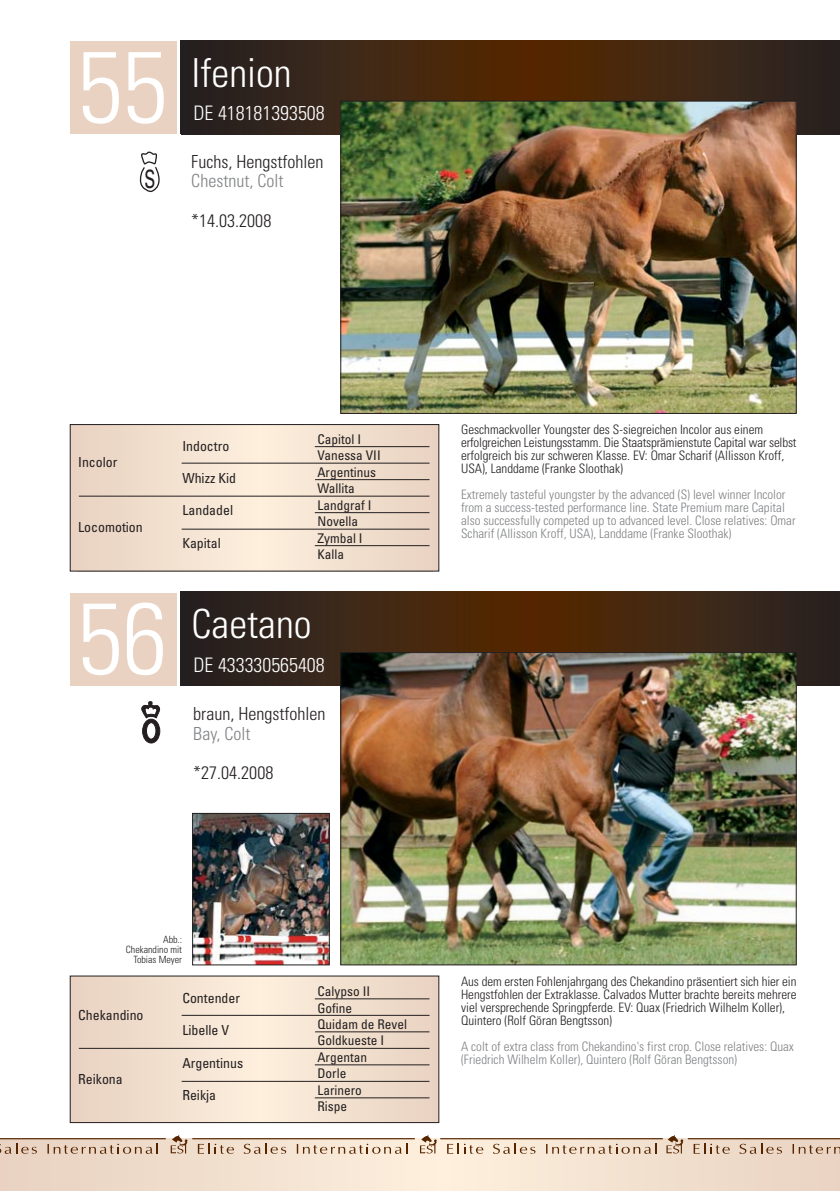
<style>
.page{position:relative;width:840px;height:1191px;background:#fff}
.page>*{position:absolute;margin:0;border:0;box-sizing:border-box;transform-origin:0 0}
.t1{font:300 condensed 101px "Univers";color:#fff}
.t2{font:300 condensed 40px "Univers";color:#fff}
.t3{font:25.2px "Univers";color:#231f20;scale:.65 1}
.t4{font:300 condensed 20px "Univers";color:#fff}
.t5{font:300 condensed 18px/19.8px "Univers";color:#231f20}
.t6{font:condensed 13.8px "Univers";color:#231f20}
.t7{font:condensed 13.4px/16.4px "Univers";color:#231f20}
.t8{font:300 condensed 13px/13px "Univers";color:#231f20}
.t9{font:300 condensed 13px/13px "Univers";color:#808285}
.t10{font:300 condensed 10px/10px "Univers";color:#231f20;text-align:right}
.s1{color:#808285}
</style>
<div class="page">
<div style="left:70px;top:42px;width:106px;height:92px;background:#e9d2c1"></div>
<div style="left:70px;top:424px;width:7px;height:147px;background:#e9d2c1"></div>
<div style="left:77px;top:424px;width:182px;height:147px;background:linear-gradient(to right,#e9d3c2,#fbeddc)"></div>
<svg style="left:258px;top:426px;width:174px;height:143px;background:#f1dfcd"></svg>
<div style="left:432px;top:424px;width:6px;height:147px;background:#e9d2c1"></div>
<div style="left:70px;top:424px;width:369px;height:147px;border:1px solid #231f20"></div>
<div style="left:0;top:1138px;width:442px;height:53px;background:linear-gradient(to right,#e7d1c0,#fdefdd)"></div>
<div style="left:441px;top:1138px;width:398px;height:53px;background:linear-gradient(to right,#fef0de,#e9d3c2)"></div>
<hr style="left:180px;top:40px;width:1px;height:94px;background:#231f20">
<div style="left:181px;top:40px;width:294px;height:94px;background:linear-gradient(to right,#242124,#4f2b0b)"></div>
<div style="left:475px;top:40px;width:55px;height:94px;background:#512600"></div>
<div style="left:529px;top:40px;width:310px;height:94px;background:linear-gradient(to right,#562901,#292424)"></div>
<hr style="left:839px;top:40px;width:1px;height:94px;background:#27201f">
<svg style="left:0;top:1143px;width:38px;height:11px"></svg>
<svg style="left:47px;top:1143px;width:111px;height:11px"></svg>
<svg style="left:170px;top:1135px;width:17px;height:18px"></svg>
<svg style="left:243px;top:1143px;width:44px;height:11px"></svg>
<svg style="left:198px;top:1143px;width:36px;height:11px"></svg>
<svg style="left:296px;top:1143px;width:111px;height:11px"></svg>
<svg style="left:420px;top:1135px;width:16px;height:18px"></svg>
<svg style="left:492px;top:1143px;width:44px;height:11px"></svg>
<svg style="left:447px;top:1143px;width:36px;height:11px"></svg>
<svg style="left:545px;top:1143px;width:111px;height:11px"></svg>
<svg style="left:666px;top:1135px;width:17px;height:18px"></svg>
<svg style="left:738px;top:1143px;width:44px;height:11px"></svg>
<svg style="left:792px;top:1144px;width:47px;height:10px"></svg>
<svg style="left:693px;top:1143px;width:36px;height:11px"></svg>
<hr style="left:0;top:1138px;width:166px;height:1px;background:#552500">
<hr style="left:192px;top:1138px;width:222px;height:1px;background:#552500">
<hr style="left:440px;top:1138px;width:222px;height:1px;background:#552500">
<hr style="left:687px;top:1138px;width:152px;height:1px;background:#552500">
<img style="left:342px;top:103px;width:452px;height:309px">
<div style="left:340px;top:101px;width:456px;height:313px;border:1px solid #231f20"></div>
<div style="left:70px;top:593px;width:106px;height:92px;background:#e9d2c1"></div>
<div style="left:70px;top:976px;width:7px;height:146px;background:#e9d2c1"></div>
<div style="left:77px;top:976px;width:182px;height:146px;background:linear-gradient(to right,#e8d2c1,#fceedd)"></div>
<svg style="left:258px;top:977px;width:174px;height:144px;background:#f1dfce"></svg>
<div style="left:432px;top:976px;width:6px;height:146px;background:#e9d2c1"></div>
<div style="left:70px;top:975px;width:369px;height:148px;border:1px solid #231f20"></div>
<div style="left:180px;top:592px;width:241px;height:93px;background:linear-gradient(to right,#221f21,#492c13)"></div>
<div style="left:421px;top:592px;width:109px;height:93px;background:#4e2703"></div>
<div style="left:529px;top:592px;width:264px;height:93px;background:linear-gradient(to right,#562800,#312723)"></div>
<div style="left:793px;top:592px;width:46px;height:93px;background:#2a211e"></div>
<img style="left:342px;top:654px;width:452px;height:309px">
<div style="left:340px;top:652px;width:456px;height:313px;border:1px solid #231f20"></div>
<hr style="left:314px;top:446px;width:115px;height:1px;background:#231f20">
<hr style="left:181px;top:463px;width:248px;height:1px;background:#231f20">
<hr style="left:315px;top:479px;width:114px;height:1px;background:#231f20">
<hr style="left:79px;top:496px;width:350px;height:1px;background:#231f20">
<hr style="left:314px;top:512px;width:115px;height:1px;background:#231f20">
<hr style="left:181px;top:529px;width:248px;height:1px;background:#231f20">
<hr style="left:314px;top:545px;width:115px;height:1px;background:#231f20">
<hr style="left:314px;top:998px;width:115px;height:1px;background:#231f20">
<hr style="left:181px;top:1015px;width:248px;height:1px;background:#231f20">
<hr style="left:315px;top:1031px;width:114px;height:1px;background:#231f20">
<hr style="left:79px;top:1048px;width:350px;height:1px;background:#231f20">
<hr style="left:314px;top:1064px;width:115px;height:1px;background:#231f20">
<hr style="left:181px;top:1081px;width:248px;height:1px;background:#231f20">
<hr style="left:314px;top:1097px;width:115px;height:1px;background:#231f20">
<svg style="left:139px;top:151px;width:21px;height:41px"></svg>
<svg style="left:141px;top:701px;width:19px;height:42px"></svg>
<img style="left:194px;top:815px;width:133px;height:148px">
<div style="left:192px;top:813px;width:137px;height:152px;border:1px solid #231f20"></div>
<p class="t1" style="left:77px;top:50px;width:91px">55</p>
<p class="t2" style="left:191px;top:58px;width:101px">Ifenion</p>
<p class="t4" style="left:193px;top:106px;width:133px">DE 418181393508</p>
<p class="t3" style="left:144px;top:169px;width:18px">S</p>
<p class="t5" style="left:191px;top:153px;width:133px">Fuchs, Hengstfohlen<br><span class="s1">Chestnut, Colt</span></p>
<p class="t5" style="left:191px;top:213px;width:81px">*14.03.2008</p>
<p class="t6" style="left:78px;top:457px;width:41px">Incolor</p>
<p class="t6" style="left:78px;top:522px;width:66px">Locomotion</p>
<p class="t6" style="left:182px;top:441px;width:48px">Indoctro</p>
<p class="t6" style="left:182px;top:473px;width:55px">Whizz Kid</p>
<p class="t6" style="left:182px;top:505px;width:52px">Landadel</p>
<p class="t6" style="left:182px;top:538px;width:40px">Kapital</p>
<p class="t7" style="left:317px;top:432px;width:65px">Capitol I<br>Vanessa VII<br>Argentinus<br>Wallita<br>Landgraf I<br>Novella<br>Zymbal I<br>Kalla</p>
<p class="t1" style="left:77px;top:601px;width:91px">56</p>
<p class="t2" style="left:191px;top:609px;width:121px">Caetano</p>
<p class="t4" style="left:193px;top:657px;width:133px">DE 433330565408</p>
<p class="t5" style="left:193px;top:705px;width:133px">braun, Hengstfohlen<br><span class="s1">Bay, Colt</span></p>
<p class="t5" style="left:193px;top:765px;width:81px">*27.04.2008</p>
<p class="t8" style="left:461px;top:424px;width:337px">Geschmackvoller Youngster des S-siegreichen Incolor aus einem erfolgreichen Leistungsstamm. Die Staatsprämienstute Capital war selbst erfolgreich bis zur schweren Klasse. EV: Omar Scharif (Allisson Kroff, USA), Landdame (Franke Sloothak)</p>
<p class="t9" style="left:461px;top:489px;width:336px">Extremely tasteful youngster by the advanced (S) level winner Incolor from a success-tested performance line. State Premium mare Capital also successfully competed up to advanced level. Close relatives: Omar Scharif (Allisson Kroff, USA), Landdame (Franke Sloothak)</p>
<p class="t10" style="left:126px;top:935px;width:58px">Abb.:<br>Chekandino mit<br>Tobias Meyer</p>
<p class="t6" style="left:78px;top:1009px;width:67px">Chekandino</p>
<p class="t6" style="left:78px;top:1074px;width:46px">Reikona</p>
<p class="t6" style="left:182px;top:993px;width:59px">Contender</p>
<p class="t6" style="left:182px;top:1025px;width:48px">Libelle V</p>
<p class="t6" style="left:182px;top:1057px;width:62px">Argentinus</p>
<p class="t6" style="left:182px;top:1090px;width:35px">Reikja</p>
<p class="t7" style="left:317px;top:984px;width:91px">Calypso II<br>Gofine<br>Quidam de Revel<br>Goldkueste I<br>Argentan<br>Dorle<br>Larinero<br>Rispe</p>
<p class="t8" style="left:461px;top:976px;width:337px">Aus dem ersten Fohlenjahrgang des Chekandino präsentiert sich hier ein Hengstfohlen der Extraklasse. Calvados Mutter brachte bereits mehrere viel versprechende Springpferde. EV: Quax (Friedrich Wilhelm Koller), Quintero (Rolf Göran Bengtsson)</p>
<p class="t9" style="left:461px;top:1041px;width:334px">A colt of extra class from Chekandino's first crop. Close relatives: Quax (Friedrich Wilhelm Koller), Quintero (Rolf Göran Bengtsson)</p>
</div>
